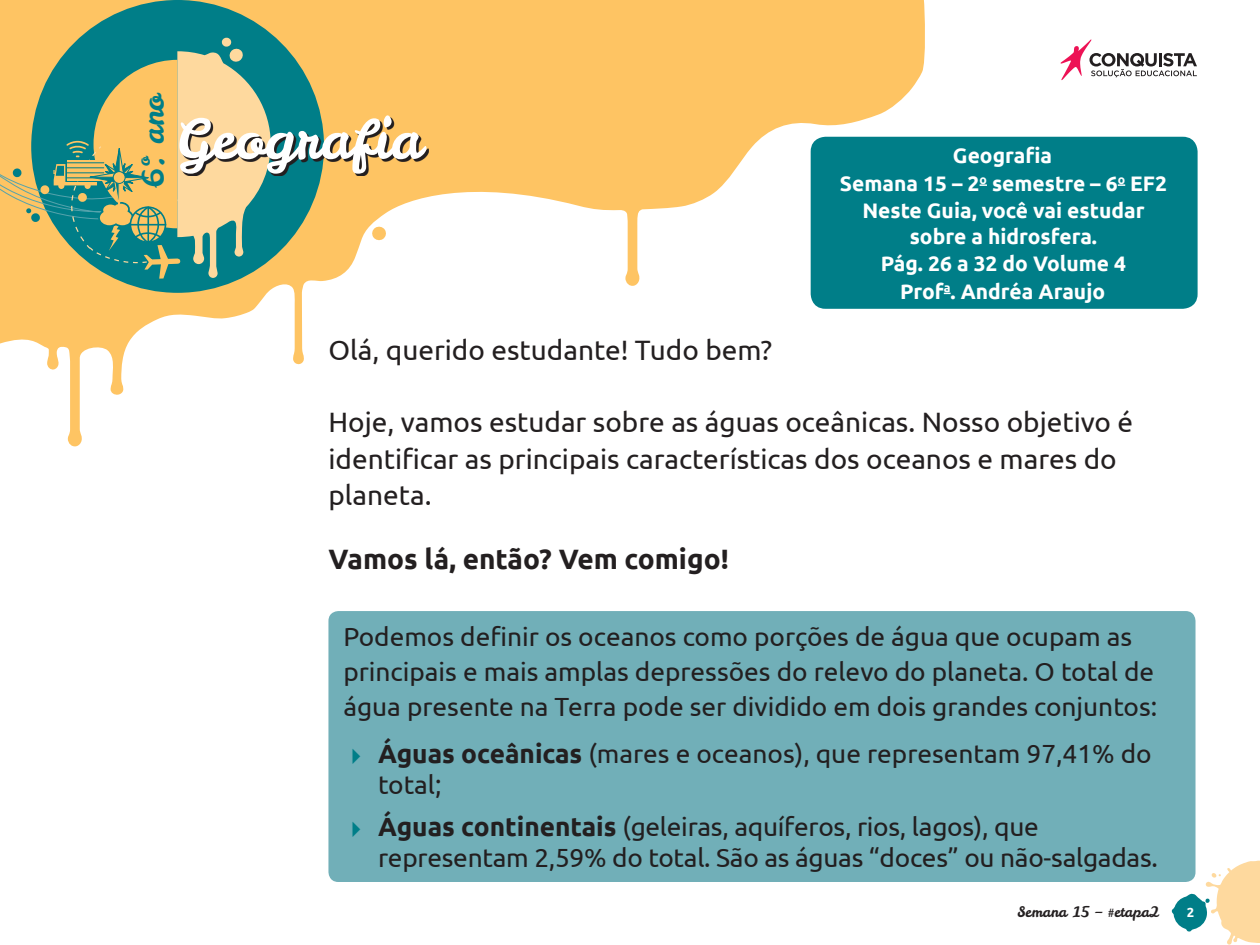
<style>
.page{position:relative;width:1260px;height:945px;background:#fff}
.page>*{position:absolute;margin:0;border:0;box-sizing:border-box;transform-origin:0 0}
.t1{font:54.25px "Leckerli One";color:#fff}
.t2{font:29.4px "Leckerli One";color:#007e88}
._01_Texto_Geral{font:28px/36.8px "Ubuntu";color:#231f20}
._01_Texto_Geral-2{font:700 28px "Ubuntu";color:#231f20}
._01_Texto_Geral-3{font:26.25px/35px "Ubuntu";color:#231f20}
._01_Texto_Geral-4{font:700 21px/25.2px "Ubuntu";color:#fff;text-align:center}
.t3{font:14.35px "Leckerli One";color:#231f20}
.t4{font:700 13.12px "Ubuntu";color:#fff}
.s1{font-weight:700}
</style>
<div class="page">
<svg style="left:0;top:0;width:926px;height:447px"></svg>
<div style="left:31px;top:0;width:293px;height:293px;background:#007e88;border-radius:50%"></div>
<svg style="left:1172px;top:861px;width:88px;height:84px"></svg>
<svg style="left:1061px;top:39px;width:136px;height:41px"></svg>
<svg style="left:0;top:37px;width:271px;height:242px"></svg>
<div style="left:113px;top:172px;width:12px;height:11px;background:#fec463;border-radius:50%"></div>
<div style="left:113px;top:171px;width:12px;height:13px;border:1px solid #007e88;border-radius:50%"></div>
<svg style="left:182px;top:118px;width:247px;height:58px;background:#8d845d"></svg>
<div style="left:328px;top:611px;width:868px;height:271px;background:#71afb8;border-radius:10px"></div>
<div style="left:811px;top:137px;width:387px;height:172px;background:#007e88;border-radius:15px"></div>
<svg style="left:980px;top:184px;width:7px;height:2px"></svg>
<svg style="left:1118px;top:184px;width:7px;height:2px"></svg>
<p class="t2" style="left:133px;top:189px;width:98px;rotate:-90deg">6º. ano</p>
<h1 class="t1" style="left:176px;top:103px;width:248px">Geografia</h1>
<p class="_01_Texto_Geral" style="left:328px;top:331px;width:445px">Olá, querido estudante! Tudo bem?</p>
<p class="_01_Texto_Geral-4" style="left:953px;top:143px;width:101px">Geografia</p>
<p class="_01_Texto_Geral-4" style="left:840px;top:170px;width:328px">Semana 15 – 2<sup>o</sup> semestre – 6<sup>o</sup> EF2</p>
<p class="_01_Texto_Geral-4" style="left:862px;top:198px;width:284px">Neste Guia, você vai estudar sobre a hidrosfera.</p>
<p class="_01_Texto_Geral-4" style="left:881px;top:251px;width:247px">Pág. 26 a 32 do Volume 4</p>
<p class="_01_Texto_Geral-4" style="left:900px;top:278px;width:207px">Prof<sup>a</sup>. Andréa Araujo</p>
<p class="_01_Texto_Geral" style="left:328px;top:403px;width:806px">Hoje, vamos estudar sobre as águas oceânicas. Nosso objetivo é identificar as principais características dos oceanos e mares do planeta.</p>
<p class="_01_Texto_Geral-2" style="left:328px;top:542px;width:402px">Vamos lá, então? Vem comigo!</p>
<p class="_01_Texto_Geral-3" style="left:343px;top:619px;width:815px">Podemos definir os oceanos como porções de água que ocupam as principais e mais amplas depressões do relevo do planeta. O total de água presente na Terra pode ser dividido em dois grandes conjuntos:</p>
<p class="_01_Texto_Geral-3" style="left:378px;top:737px;width:775px;line-height:31.5px"><span class="s1">Águas oceânicas</span> (mares e oceanos), que representam 97,41% do total;</p>
<p class="_01_Texto_Geral-3" style="left:378px;top:810px;width:781px;line-height:31.5px"><span class="s1">Águas continentais</span> (geleiras, aquíferos, rios, lagos), que representam 2,59% do total. São as águas “doces” ou não-salgadas.</p>
<p class="t3" style="left:1017px;top:903px;width:144px">Semana 15 – #etapa2</p>
<p class="t4" style="left:1187px;top:905px;width:9px">2</p>
</div>
